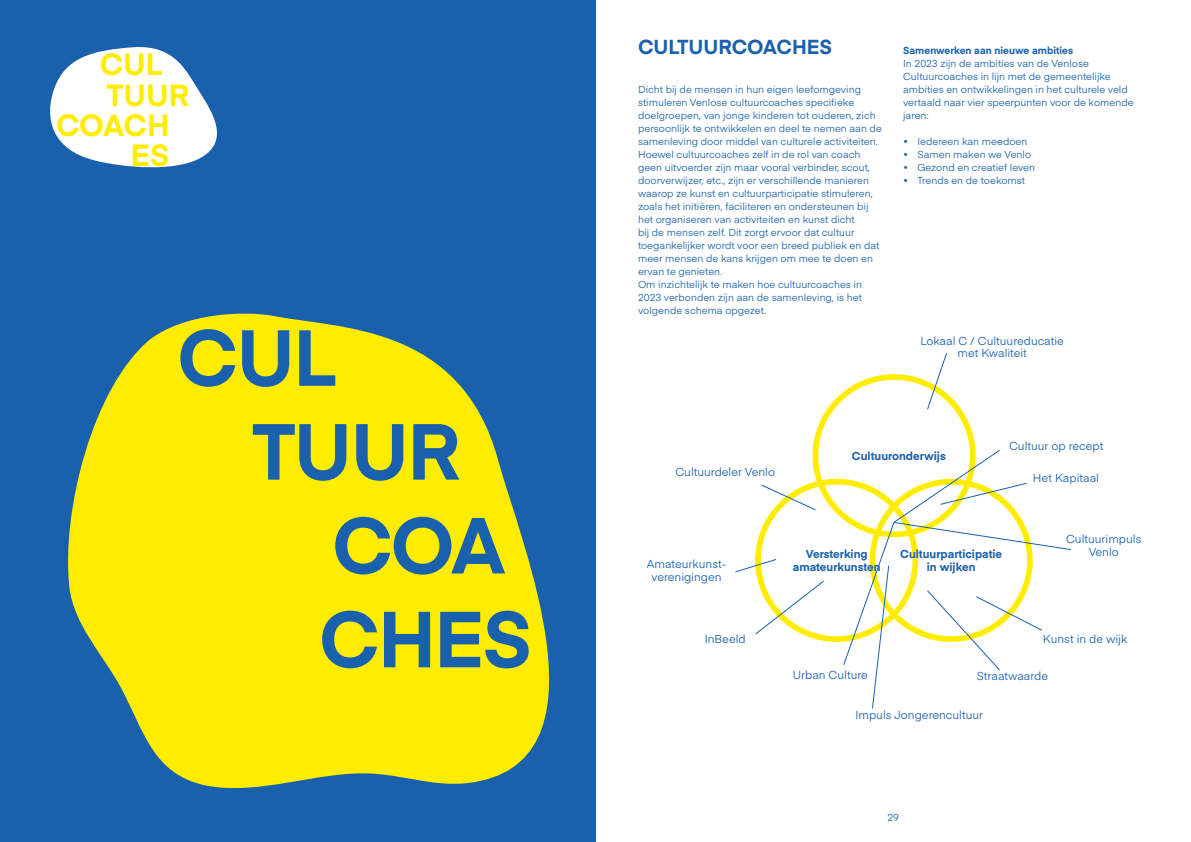
<style>
.page{position:relative;width:1191px;height:842px;background:#fff}
.page>*{position:absolute;margin:0;border:0;box-sizing:border-box;transform-origin:0 0}
.t1{font:700 78.2px "Eina 01";letter-spacing:-.02em;color:#1961ac}
.t2{font:700 30.3px "Eina 01";color:#ffed00}
.t3{font:700 20px "Eina 01";color:#1961ac}
.t4{font:11.3px/12.8px "Eina 01";color:#1961ac;text-align:center}
.t5{font:700 11.3px/12.8px "Eina 01";color:#1961ac;text-align:center}
.t6{font:10px/13px "Eina 01";color:#1961ac}
.t7{font:700 10px "Eina 01";color:#1961ac}
</style>
<div class="page">
<div style="left:0;top:0;width:595px;height:842px;background:#1961ac"></div>
<svg style="left:68px;top:310px;width:528px;height:486px;fill:#ffed00"></svg>
<svg style="left:50px;top:47px;width:167px;height:121px"></svg>
<div style="left:812px;top:374px;width:163px;height:163px;border:6px solid #ffed00;border-radius:50%"></div>
<div style="left:755px;top:479px;width:163px;height:163px;border:6px solid #ffed00;border-radius:50%"></div>
<svg style="left:761px;top:484px;width:55px;height:26px"></svg>
<svg style="left:927px;top:353px;width:20px;height:57px"></svg>
<svg style="left:755px;top:580px;width:69px;height:54px"></svg>
<svg style="left:735px;top:559px;width:41px;height:13px"></svg>
<svg style="left:843px;top:450px;width:228px;height:259px"></svg>
<h2 class="t2" style="left:100px;top:42px;width:64px">CUL</h2>
<h2 class="t2" style="left:107px;top:72px;width:84px">TUUR</h2>
<h2 class="t2" style="left:56px;top:103px;width:115px">COACH</h2>
<h2 class="t2" style="left:131px;top:133px;width:40px">ES</h2>
<h1 class="t1" style="left:177px;top:300px;width:160px">CUL</h1>
<h1 class="t1" style="left:252px;top:394px;width:209px">TUUR</h1>
<h1 class="t1" style="left:332px;top:488px;width:174px">COA</h1>
<h1 class="t1" style="left:319px;top:581px;width:215px">CHES</h1>
<h3 class="t3" style="left:638px;top:32px;width:196px">CULTUURCOACHES</h3>
<p class="t6" style="left:638px;top:82px;width:245px">Dicht bij de mensen in hun eigen leefomgeving stimuleren Venlose cultuurcoaches specifieke doelgroepen, van jonge kinderen tot ouderen, zich persoonlijk te ontwikkelen en deel te nemen aan de samenleving door middel van culturele activiteiten.<br>Hoewel cultuurcoaches zelf in de rol van coach geen uitvoerder zijn maar vooral verbinder, scout, doorverwijzer, etc., zijn er verschillende manieren waarop ze kunst en cultuurparticipatie stimuleren, zoals het initiëren, faciliteren en ondersteunen bij het organiseren van activiteiten en kunst dicht<br>bij de mensen zelf. Dit zorgt ervoor dat cultuur toegankelijker wordt voor een breed publiek en dat meer mensen de kans krijgen om mee te doen en ervan te genieten.<br>Om inzichtelijk te maken hoe cultuurcoaches in 2023 verbonden zijn aan de samenleving, is het volgende schema opgezet.</p>
<p class="t7" style="left:903px;top:43px;width:171px">Samenwerken aan nieuwe ambities</p>
<p class="t6" style="left:903px;top:56px;width:232px">In 2023 zijn de ambities van de Venlose Cultuurcoaches in lijn met de gemeentelijke ambities en ontwikkelingen in het culturele veld vertaald naar vier speerpunten voor de komende jaren:</p>
<p class="t6" style="left:903px;top:134px;width:126px">• Iedereen kan meedoen</p>
<p class="t6" style="left:903px;top:147px;width:130px">• Samen maken we Venlo</p>
<p class="t6" style="left:903px;top:160px;width:133px">• Gezond en creatief leven</p>
<p class="t6" style="left:903px;top:173px;width:123px">• Trends en de toekomst</p>
<p class="t4" style="left:920px;top:333px;width:145px">Lokaal C / Cultuureducatie met Kwaliteit</p>
<p class="t4" style="left:675px;top:465px;width:101px">Cultuurdeler Venlo</p>
<p class="t5" style="left:852px;top:449px;width:95px">Cultuuronderwijs</p>
<p class="t4" style="left:1009px;top:439px;width:96px">Cultuur op recept</p>
<p class="t4" style="left:1033px;top:470px;width:68px">Het Kapitaal</p>
<p class="t4" style="left:647px;top:557px;width:81px">Amateurkunst&shy;verenigingen</p>
<p class="t5" style="left:792px;top:547px;width:89px">Versterking amateurkunsten</p>
<p class="t5" style="left:900px;top:547px;width:103px">Cultuurparticipatie in wijken</p>
<p class="t4" style="left:1066px;top:532px;width:77px">Cultuurimpuls<br>Venlo</p>
<p class="t4" style="left:704px;top:632px;width:43px">InBeeld</p>
<p class="t4" style="left:1042px;top:632px;width:86px">Kunst in de wijk</p>
<p class="t4" style="left:976px;top:669px;width:73px">Straatwaarde</p>
<p class="t4" style="left:792px;top:668px;width:77px">Urban Culture</p>
<p class="t4" style="left:855px;top:708px;width:129px">Impuls Jongerencultuur</p>
<p class="t6" style="left:887px;top:810px;width:13px">29</p>
</div>
